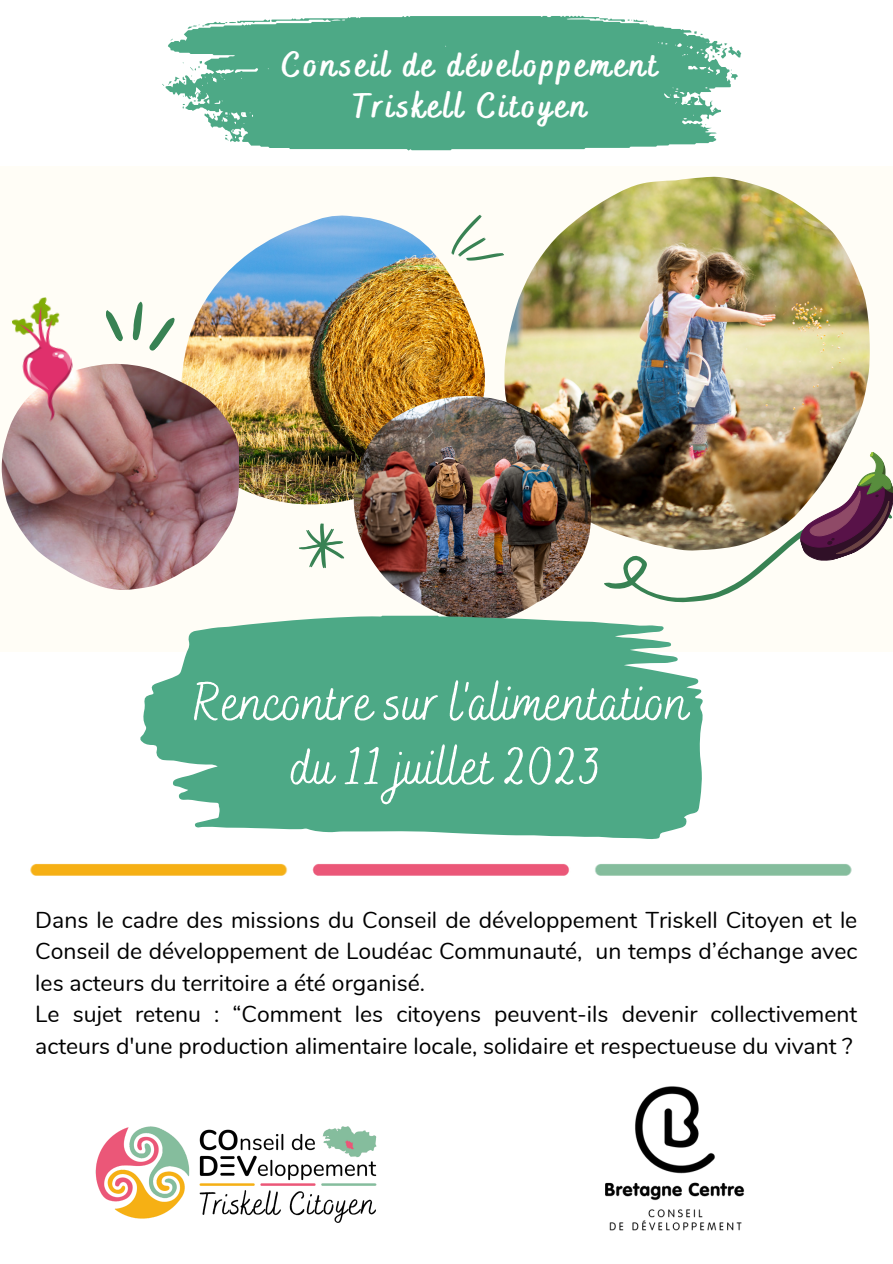
<style>
.page{position:relative;width:893px;height:1264px;background:#fff}
.page>*{position:absolute;margin:0;border:0;box-sizing:border-box;transform-origin:0 0}
.t1{font:54px "Bakerie Rough";color:#fff}
.t2{font:900 34.8px/41.5px "Bakerie Rough";letter-spacing:.1em;color:#fff;text-align:center}
.t3{font:22.95px/31.5px "Nunito";color:#000;text-align:justify}
</style>
<div class="page">
<img style="left:95px;top:1126px;width:282px;height:97px">
<div style="left:0;top:166px;width:892px;height:486px;background:#fffdf6"></div>
<img style="left:504px;top:177px;width:365px;height:352px">
<img style="left:183px;top:216px;width:302px;height:288px">
<img style="left:354px;top:396px;width:236px;height:219px">
<img style="left:2px;top:364px;width:236px;height:226px">
<svg style="left:106px;top:301px;width:69px;height:63px"></svg>
<img style="left:598px;top:439px;width:271px;height:164px">
<svg style="left:299px;top:523px;width:45px;height:45px"></svg>
<svg style="left:451px;top:215px;width:53px;height:45px"></svg>
<img style="left:10px;top:297px;width:69px;height:127px">
<svg style="left:790px;top:449px;width:102px;height:119px"></svg>
<img style="left:30px;top:863px;width:822px;height:13px">
<svg style="left:165px;top:16px;width:565px;height:134px;background:#63b395"></svg>
<svg style="left:694px;top:31px;width:8px;height:4px"></svg>
<svg style="left:182px;top:104px;width:3px;height:5px"></svg>
<svg style="left:599px;top:18px;width:47px;height:4px"></svg>
<svg style="left:188px;top:19px;width:82px;height:10px"></svg>
<svg style="left:710px;top:43px;width:31px;height:16px"></svg>
<svg style="left:731px;top:70px;width:7px;height:10px"></svg>
<svg style="left:162px;top:61px;width:40px;height:25px"></svg>
<svg style="left:225px;top:130px;width:9px;height:11px"></svg>
<svg style="left:140px;top:615px;width:563px;height:224px;background:#65b496"></svg>
<img style="left:605px;top:1086px;width:140px;height:145px">
<p class="t2" style="left:282px;top:46px;width:377px">Conseil de développement<br>Triskell Citoyen</p>
<p class="t1" style="left:193px;top:670px;width:497px">Rencontre sur l'alimentation</p>
<p class="t1" style="left:291px;top:735px;width:313px">du 11 juillet 2023</p>
<p class="t3" style="left:35px;top:904px;width:823px">Dans le cadre des missions du Conseil de développement Triskell Citoyen et le Conseil de développement de Loudéac Communauté, un temps d’échange avec les acteurs du territoire a été organisé.</p>
<p class="t3" style="left:35px;top:998px;width:823px">Le sujet retenu : “Comment les citoyens peuvent-ils devenir collectivement acteurs d'une production alimentaire locale, solidaire et respectueuse du vivant ?</p>
</div>
